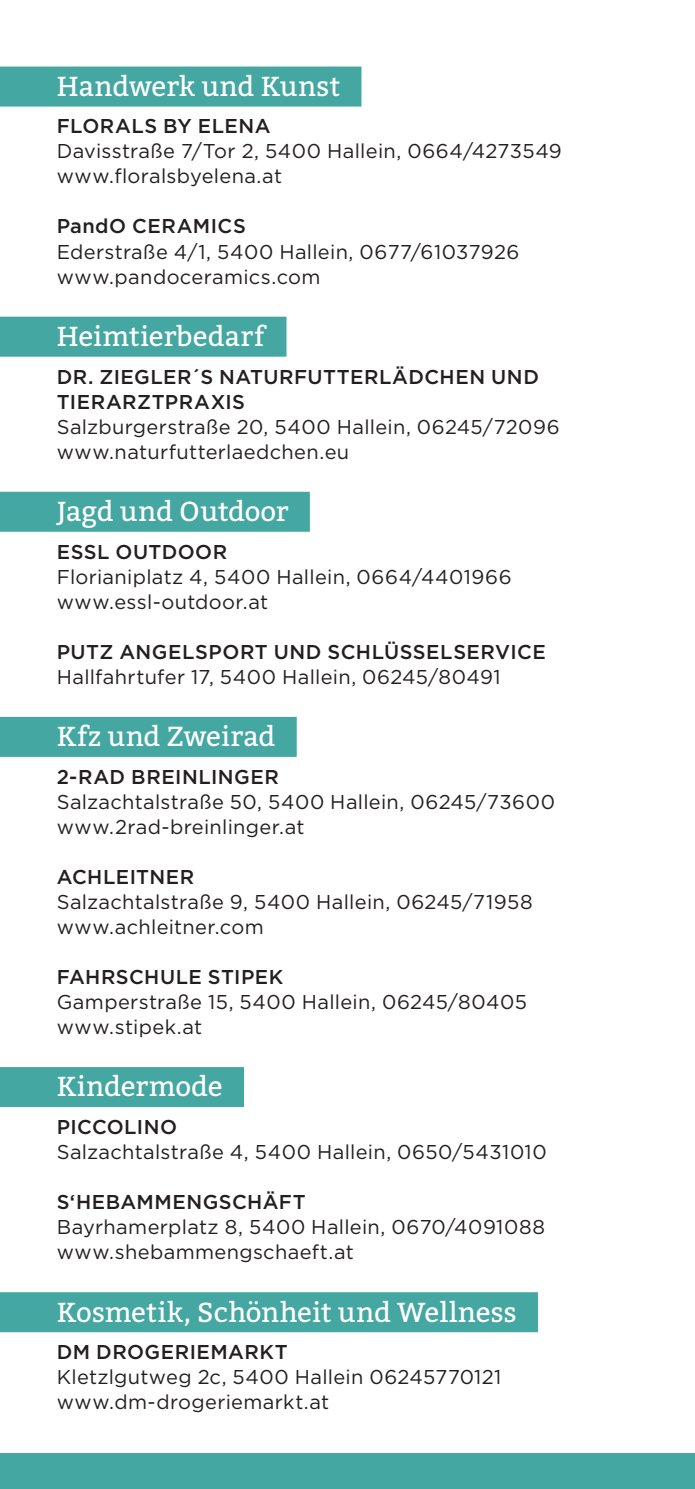
<style>
.page{position:relative;width:695px;height:1489px;background:#fff}
.page>*{position:absolute;margin:0;border:0;box-sizing:border-box;transform-origin:0 0}
.t1{font:27.5px "Bitter";color:#fff}
.t2{font:20px/25px "Gotham";letter-spacing:.015em;color:#231f20}
.t3{font:500 20px/25px "Gotham";letter-spacing:.025em;color:#231f20}
</style>
<div class="page">
<div style="left:0;top:1453px;width:694px;height:35px;background:#45a7a2"></div>
<div style="left:0;top:66px;width:361px;height:40px;background:#45a7a2"></div>
<div style="left:0;top:316px;width:286px;height:40px;background:#45a7a2"></div>
<div style="left:0;top:491px;width:310px;height:40px;background:#45a7a2"></div>
<div style="left:0;top:716px;width:297px;height:40px;background:#45a7a2"></div>
<div style="left:0;top:1066px;width:244px;height:40px;background:#45a7a2"></div>
<div style="left:0;top:1291px;width:538px;height:40px;background:#45a7a2"></div>
<h1 class="t1" style="left:57px;top:69px;width:285px">Handwerk und Kunst</h1>
<p class="t3" style="left:57px;top:114px;width:215px">FLORALS BY ELENA</p>
<p class="t2" style="left:57px;top:138px;width:506px">Davisstraße 7/Tor 2, 5400 Hallein, 0664/4273549 www.floralsbyelena.at</p>
<p class="t3" style="left:57px;top:214px;width:190px">PandO CERAMICS</p>
<p class="t2" style="left:57px;top:238px;width:464px">Ederstraße 4/1, 5400 Hallein, 0677/61037926 www.pandoceramics.com</p>
<h1 class="t1" style="left:57px;top:319px;width:210px">Heimtierbedarf</h1>
<p class="t3" style="left:57px;top:364px;width:483px">DR. ZIEGLER´S NATURFUTTERLÄDCHEN UND<br>TIERARZTPRAXIS</p>
<p class="t2" style="left:57px;top:413px;width:504px">Salzburgerstraße 20, 5400 Hallein, 06245/72096 www.naturfutterlaedchen.eu</p>
<h1 class="t1" style="left:57px;top:494px;width:233px">Jagd und Outdoor</h1>
<p class="t3" style="left:57px;top:539px;width:172px">ESSL OUTDOOR</p>
<p class="t2" style="left:57px;top:563px;width:456px">Florianiplatz 4, 5400 Hallein, 0664/4401966 www.essl-outdoor.at</p>
<p class="t3" style="left:57px;top:639px;width:490px">PUTZ ANGELSPORT UND SCHLÜSSELSERVICE</p>
<p class="t2" style="left:57px;top:663px;width:445px">Hallfahrtufer 17, 5400 Hallein, 06245/80491</p>
<h1 class="t1" style="left:57px;top:719px;width:220px">Kfz und Zweirad</h1>
<p class="t3" style="left:57px;top:764px;width:224px">2-RAD BREINLINGER</p>
<p class="t2" style="left:57px;top:788px;width:499px">Salzachtalstraße 50, 5400 Hallein, 06245/73600 www.2rad-breinlinger.at</p>
<p class="t3" style="left:57px;top:864px;width:139px">ACHLEITNER</p>
<p class="t2" style="left:57px;top:888px;width:477px">Salzachtalstraße 9, 5400 Hallein, 06245/71958 www.achleitner.com</p>
<p class="t3" style="left:57px;top:964px;width:228px">FAHRSCHULE STIPEK</p>
<p class="t2" style="left:57px;top:988px;width:472px">Gamperstraße 15, 5400 Hallein, 06245/80405 www.stipek.at</p>
<h1 class="t1" style="left:57px;top:1069px;width:167px">Kindermode</h1>
<p class="t3" style="left:57px;top:1114px;width:122px">PICCOLINO</p>
<p class="t2" style="left:57px;top:1138px;width:491px">Salzachtalstraße 4, 5400 Hallein, 0650/5431010</p>
<p class="t3" style="left:57px;top:1189px;width:250px">S‘HEBAMMENGSCHÄFT</p>
<p class="t2" style="left:57px;top:1213px;width:489px">Bayrhamerplatz 8, 5400 Hallein, 0670/4091088 www.shebammengschaeft.at</p>
<h1 class="t1" style="left:57px;top:1294px;width:461px">Kosmetik, Schönheit und Wellness</h1>
<p class="t3" style="left:57px;top:1339px;width:232px">DM DROGERIEMARKT</p>
<p class="t2" style="left:57px;top:1363px;width:446px">Kletzlgutweg 2c, 5400 Hallein 06245770121 www.dm-drogeriemarkt.at</p>
</div>
